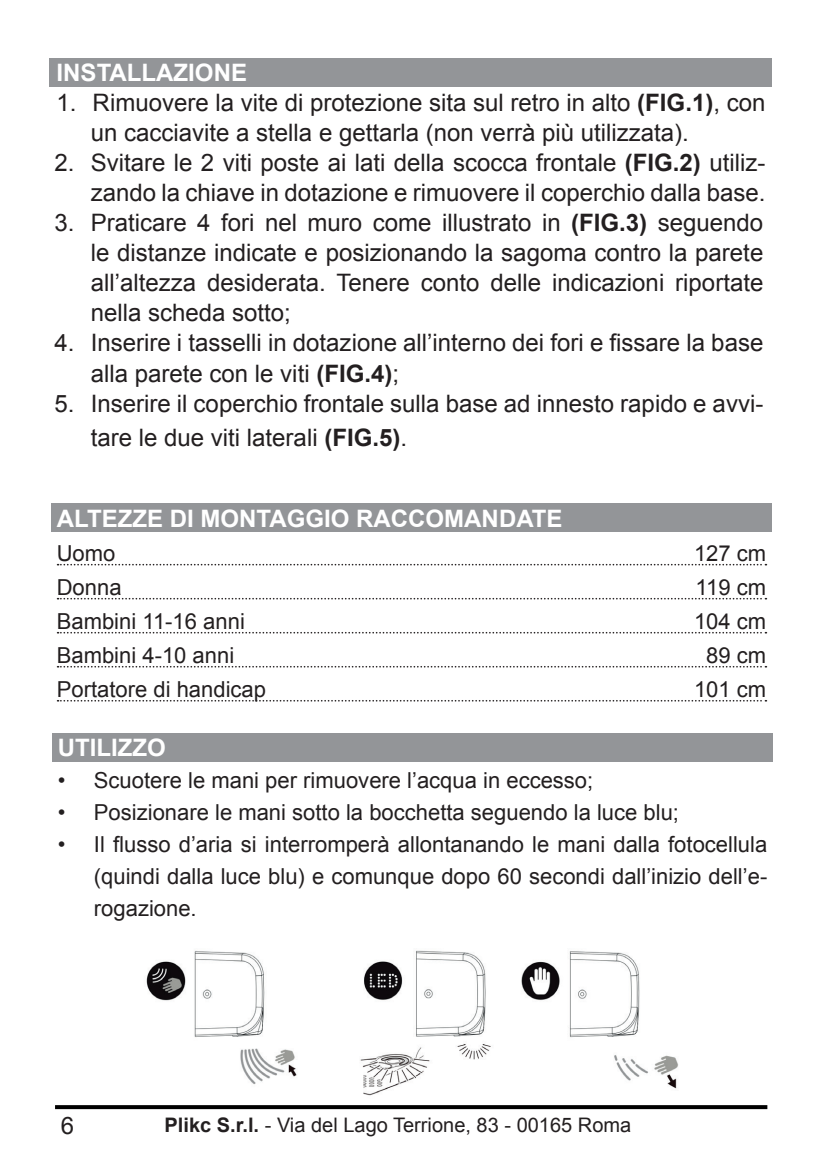
<style>
.page{position:relative;width:823px;height:1163px;background:#fff}
.page>*{position:absolute;margin:0;border:0;box-sizing:border-box;transform-origin:0 0}
.t1{font:24px/30px "Arial";color:#231f20}
.t2{font:700 24px "Arial";color:#fff}
.t3{font:22px/32px "Arial";color:#231f20;text-align:justify}
.t4{font:20px "Arial";color:#231f20}
.s1{font-weight:700}
</style>
<div class="page">
<svg style="left:55px;top:1105px;width:711px;height:3px;background:#0b0b0b"></svg>
<div style="left:49px;top:58px;width:722px;height:29px;background:#939598"></div>
<div style="left:52px;top:732px;width:720px;height:29px;background:#939598"></div>
<div style="left:51px;top:503px;width:720px;height:29px;background:#939598"></div>
<svg style="left:57px;top:563px;width:709px;height:2px"></svg>
<svg style="left:57px;top:597px;width:709px;height:2px"></svg>
<svg style="left:57px;top:631px;width:709px;height:2px"></svg>
<svg style="left:57px;top:666px;width:709px;height:1px"></svg>
<svg style="left:57px;top:700px;width:709px;height:1px"></svg>
<img style="left:146px;top:950px;width:533px;height:146px">
<p class="t2" style="left:57px;top:57px;width:192px">INSTALLAZIONE</p>
<p class="t1" style="left:91px;top:88px;width:675px;text-indent:-34px">1. Rimuovere la vite di protezione sita sul retro in alto <span class="s1">(FIG.1)</span>, con un cacciavite a stella e gettarla (non verrà più utilizzata).</p>
<p class="t1" style="left:55px;top:148px;width:712px;text-align:right">2. Svitare le 2 viti poste ai lati della scocca frontale <span class="s1">(FIG.2)</span> utiliz&shy;zando la chiave in dotazione e rimuovere il coperchio dalla base.</p>
<p class="t1" style="left:91px;top:208px;width:673px;text-align:justify;text-indent:-36px">3. Praticare 4 fori nel muro come illustrato in <span class="s1">(FIG.3)</span> seguendo le distanze indicate e posizionando la sagoma contro la parete all’altezza desiderata. Tenere conto delle indicazioni riportate nella scheda sotto;</p>
<p class="t1" style="left:91px;top:328px;width:673px;text-indent:-36px">4. Inserire i tasselli in dotazione all’interno dei fori e fissare la base alla parete con le viti <span class="s1">(FIG.4)</span>;</p>
<p class="t1" style="left:91px;top:386px;width:673px;line-height:34px;text-indent:-36px">5. Inserire il coperchio frontale sulla base ad innesto rapido e avvi&shy;tare le due viti laterali <span class="s1">(FIG.5)</span>.</p>
<p class="t2" style="left:57px;top:502px;width:507px">ALTEZZE DI MONTAGGIO RACCOMANDATE</p>
<p class="t3" style="left:57px;top:537px;width:60px">Uomo</p>
<p class="t3" style="left:693px;top:537px;width:74px">127 cm</p>
<p class="t3" style="left:57px;top:571px;width:66px">Donna</p>
<p class="t3" style="left:695px;top:571px;width:72px">119 cm</p>
<p class="t3" style="left:57px;top:605px;width:189px">Bambini 11-16 anni</p>
<p class="t3" style="left:693px;top:605px;width:74px">104 cm</p>
<p class="t3" style="left:57px;top:639px;width:179px">Bambini 4-10 anni</p>
<p class="t3" style="left:705px;top:639px;width:61px">89 cm</p>
<p class="t3" style="left:57px;top:673px;width:211px">Portatore di handicap</p>
<p class="t3" style="left:693px;top:673px;width:74px">101 cm</p>
<p class="t2" style="left:58px;top:731px;width:109px">UTILIZZO</p>
<p class="t3" style="left:58px;top:764px;width:536px">• Scuotere le mani per rimuovere l’acqua in eccesso;</p>
<p class="t3" style="left:58px;top:796px;width:622px">• Posizionare le mani sotto la bocchetta seguendo la luce blu;</p>
<p class="t3" style="left:94px;top:828px;width:674px;text-indent:-36px">• Il flusso d’aria si interromperà allontanando le mani dalla fotocellula (quindi dalla luce blu) e comunque dopo 60 secondi dall’inizio dell’e&shy;rogazione.</p>
<p class="t1" style="left:61px;top:1110px;width:15px">6</p>
<p class="t4" style="left:164px;top:1111px;width:468px"><span class="s1">Plikc S.r.l.</span> - Via del Lago Terrione, 83 - 00165 Roma</p>
</div>
